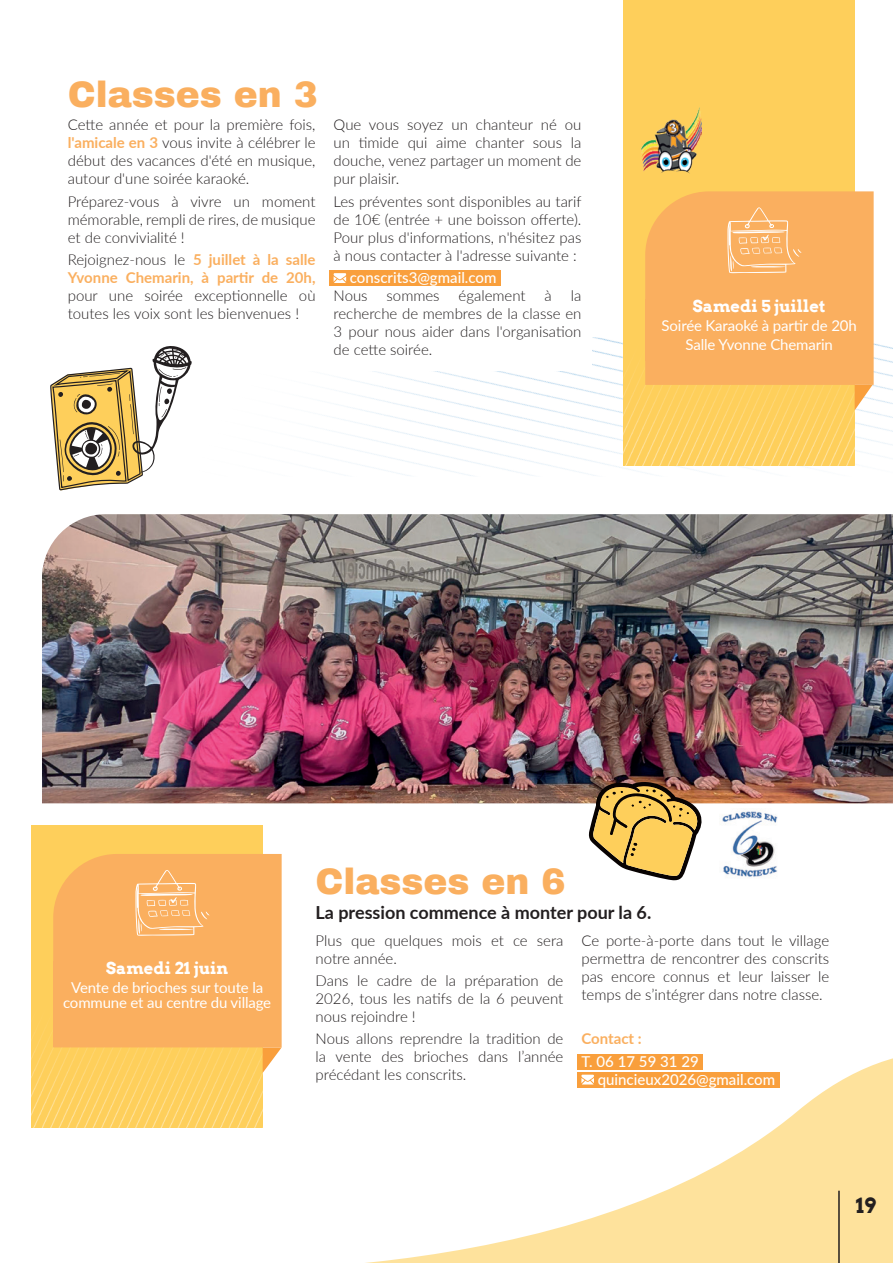
<style>
.page{position:relative;width:893px;height:1263px;background:#fff}
.page>*{position:absolute;margin:0;border:0;box-sizing:border-box;transform-origin:0 0}
.t1{font:900 36px "Archivo";color:#faaf5f}
.t2{font:700 21px "Arvo";color:#231f20}
.t3{font:700 18px "Lato";color:#231f20}
.t4{font:700 16.5px "Arvo";color:#fff}
.t5{font:300 15px/18px "Lato";color:#231f20;text-align:justify}
.t6{font:15px/19.2px "Lato";letter-spacing:-.01em;color:#fff;text-align:center}
.t7{font:700 15px/18px "Lato";color:#faaf5f}
.t8{font:500 15px/18px "Lato";color:#fff}
.s1{font-weight:700;color:#faaf5f}
.s2{font-weight:300;color:#231f20}
</style>
<div class="page">
<svg style="left:365px;top:1058px;width:528px;height:205px"></svg>
<hr style="left:838px;top:1191px;width:2px;height:72px;background:#231f20">
<img style="left:42px;top:514px;width:851px;height:289px">
<img style="left:322px;top:337px;width:571px;height:139px">
<div style="left:54px;top:65px;width:537px;height:306px;background:#fff"></div>
<div style="left:623px;top:0;width:232px;height:465px;background:#fecf5b"></div>
<img style="left:623px;top:126px;width:232px;height:339px">
<img style="left:31px;top:826px;width:232px;height:302px">
<div style="left:329px;top:271px;width:172px;height:15px;background:#f99f3c"></div>
<svg style="left:334px;top:273px;width:12px;height:10px"></svg>
<div style="left:577px;top:1054px;width:126px;height:15px;background:#f99f3c"></div>
<div style="left:577px;top:1072px;width:202px;height:15px;background:#f99f3c"></div>
<svg style="left:581px;top:1075px;width:13px;height:9px"></svg>
<svg style="left:645px;top:191px;width:229px;height:219px"></svg>
<svg style="left:53px;top:854px;width:229px;height:219px"></svg>
<img style="left:642px;top:107px;width:59px;height:68px">
<img style="left:722px;top:811px;width:56px;height:66px">
<svg style="left:588px;top:781px;width:115px;height:100px"></svg>
<svg style="left:50px;top:346px;width:142px;height:145px"></svg>
<h1 class="t1" style="left:68px;top:73px;width:252px">Classes en 3</h1>
<p class="t5" style="left:68px;top:116px;width:249px">Cette année et pour la première fois, <span class="s1">l'amicale en 3</span> vous invite à célébrer le début des vacances d'été en musique, autour d'une soirée karaoké.</p>
<p class="t5" style="left:68px;top:192px;width:249px">Préparez-vous à vivre un moment mémorable, rempli de rires, de musique et de convivialité !</p>
<p class="t7" style="left:68px;top:250px;width:249px"><span class="s2">Rejoignez-nous le</span> 5 juillet à la salle<br>Yvonne Chemarin, à partir de 20h,</p>
<p class="t5" style="left:68px;top:286px;width:249px">pour une soirée exceptionnelle où toutes les voix sont les bienvenues !</p>
<p class="t5" style="left:334px;top:116px;width:249px">Que vous soyez un chanteur né ou un timide qui aime chanter sous la douche, venez partager un moment de pur plaisir.</p>
<p class="t5" style="left:334px;top:192px;width:250px">Les préventes sont disponibles au tarif de 10€ (entrée + une boisson offerte).<br>Pour plus d'informations, n'hésitez pas à nous contacter à l'adresse suivante :</p>
<p class="t8" style="left:350px;top:268px;width:148px">conscrits3@gmail.com</p>
<p class="t5" style="left:334px;top:286px;width:36px">Nous</p>
<p class="t5" style="left:387px;top:286px;width:55px">sommes</p>
<p class="t5" style="left:459px;top:286px;width:69px">également</p>
<p class="t5" style="left:545px;top:286px;width:9px">à</p>
<p class="t5" style="left:334px;top:286px;width:249px;text-indent:237px">la recherche de membres de la classe en 3 pour nous aider dans l'organisation de cette soirée.</p>
<p class="t4" style="left:693px;top:295px;width:134px">Samedi 5 juillet</p>
<p class="t6" style="left:662px;top:315px;width:197px">Soirée Karaoké à partir de 20h<br>Salle Yvonne Chemarin</p>
<h1 class="t1" style="left:316px;top:859px;width:252px">Classes en 6</h1>
<p class="t4" style="left:106px;top:958px;width:124px">Samedi 21 juin</p>
<p class="t6" style="left:63px;top:980px;width:210px;line-height:15px">Vente de brioches sur toute la commune et au centre du village</p>
<p class="t3" style="left:316px;top:899px;width:337px">La pression commence à monter pour la 6.</p>
<p class="t5" style="left:316px;top:931px;width:249px">Plus que quelques mois et ce sera notre année.</p>
<p class="t5" style="left:316px;top:971px;width:249px">Dans le cadre de la préparation de 2026, tous les natifs de la 6 peuvent nous rejoindre !</p>
<p class="t5" style="left:316px;top:1029px;width:249px">Nous allons reprendre la tradition de la vente des brioches dans l’année précédant les conscrits.</p>
<p class="t5" style="left:581px;top:931px;width:249px">Ce porte-à-porte dans tout le village permettra de rencontrer des conscrits pas encore connus et leur laisser le temps de s’intégrer dans notre classe.</p>
<p class="t7" style="left:581px;top:1029px;width:62px">Contact :</p>
<p class="t8" style="left:598px;top:1051px;width:179px;text-indent:-16px">T. 06 17 59 31 29 quincieux2026@gmail.com</p>
<h2 class="t2" style="left:856px;top:1192px;width:22px">19</h2>
</div>
